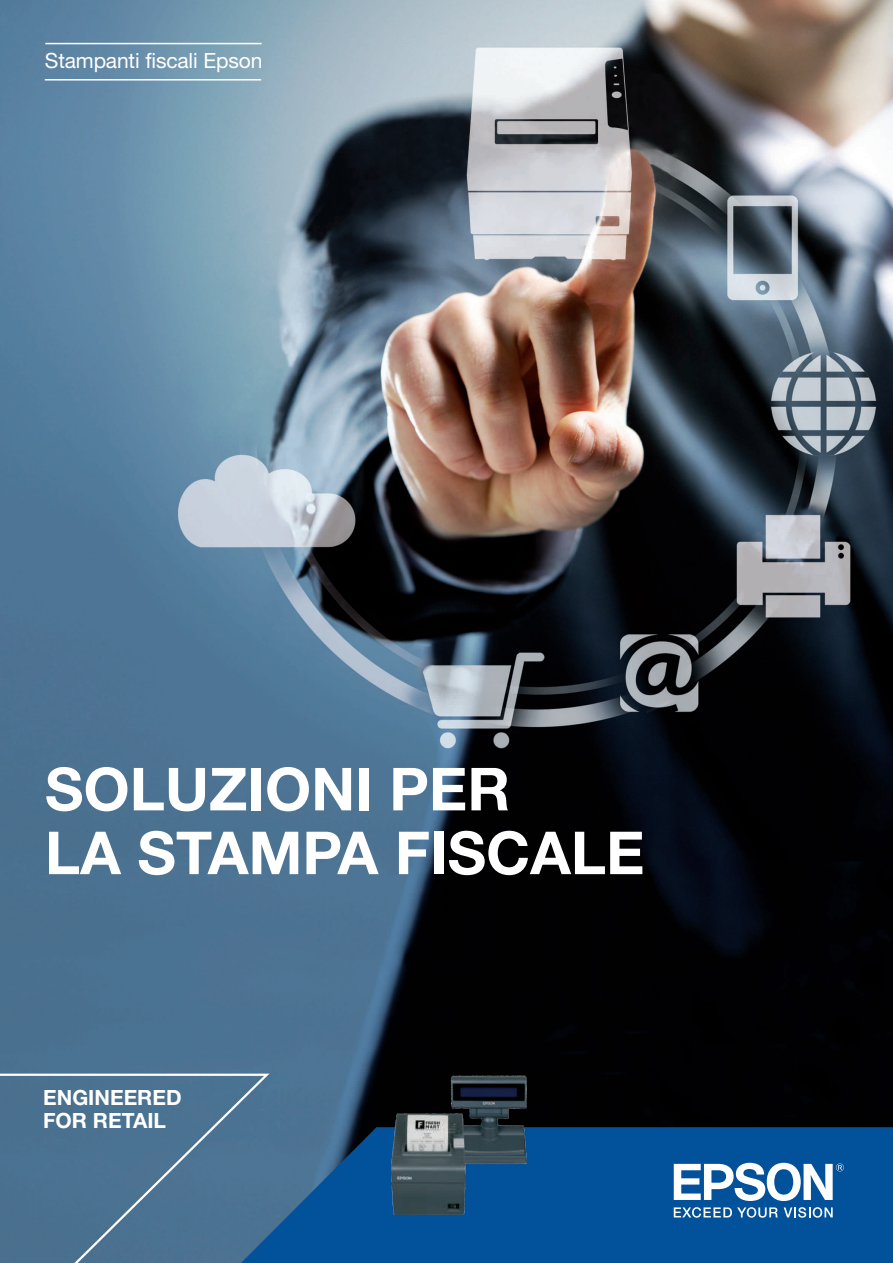
<style>
.page{position:relative;width:893px;height:1263px;background:#fff}
.page>*{position:absolute;margin:0;border:0;box-sizing:border-box;transform-origin:0 0}
.t1{font:700 59.4px/63.8px "Helvetica Neue";color:#fff}
.t2{font:21px "Helvetica Neue";letter-spacing:-.01em;color:#fff}
.t3{font:700 21px/22.5px "Helvetica Neue";color:#fff}
</style>
<div class="page">
<img style="left:0;top:0;width:893px;height:1127px">
<svg style="left:272px;top:1127px;width:621px;height:136px;background:#075399"></svg>
<div style="left:0;top:1072px;width:272px;height:191px;background:#4a7291"></div>
<hr style="left:45px;top:43px;width:217px;height:1px;background:#fff">
<hr style="left:45px;top:79px;width:216px;height:2px;background:#fff">
<svg style="left:674px;top:1207px;width:104px;height:11px"></svg>
<svg style="left:784px;top:1207px;width:49px;height:11px"></svg>
<svg style="left:674px;top:1163px;width:170px;height:38px"></svg>
<img style="left:392px;top:1075px;width:134px;height:139px">
<p class="t2" style="left:45px;top:51px;width:219px">Stampanti fiscali Epson</p>
<p class="t1" style="left:45px;top:762px;width:601px">SOLUZIONI PER<br>LA STAMPA FISCALE</p>
<p class="t3" style="left:43px;top:1088px;width:140px">ENGINEERED<br>FOR RETAIL</p>
</div>
